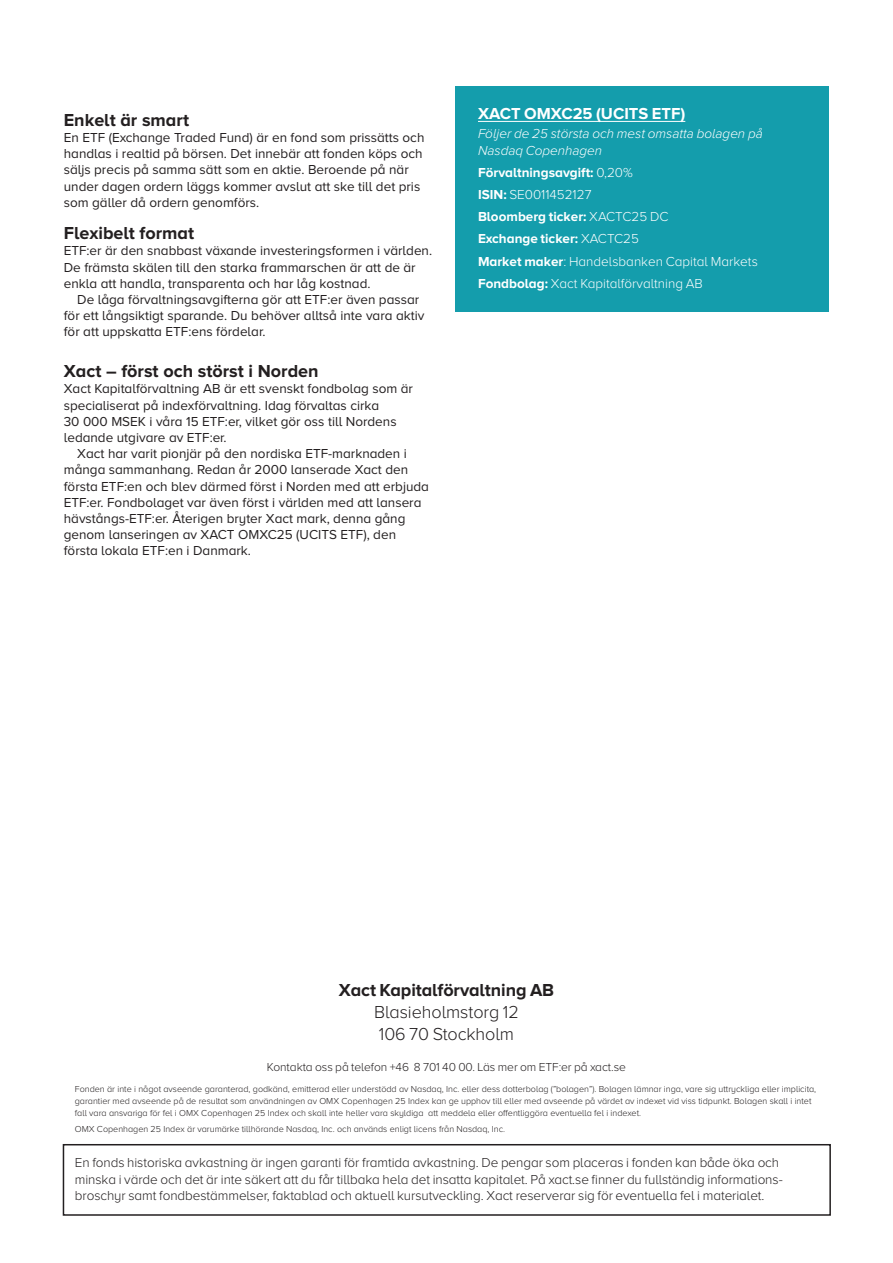
<style>
.page{position:relative;width:893px;height:1263px;background:#fff}
.page>*{position:absolute;margin:0;border:0;box-sizing:border-box;transform-origin:0 0}
.t1{font:700 18px "Proxima Nova A";color:#231f20}
.t2{font:300 18px "Proxima Nova A";letter-spacing:-.005em;color:#231f20}
.t3{font:700 16.5px "Proxima Nova A";color:#fff}
.t4{font:13.5px/16.2px "Proxima Nova A";color:#231f20}
.t5{font:300 13.5px/16.5px "Proxima Nova A";letter-spacing:-.005em;color:#231f20}
.t6{font:300 13.5px "Proxima Nova A";color:#fff}
.t7{font:700 13.5px "Proxima Nova A";color:#fff}
.t8{font:italic 300 13.5px/16.2px "Proxima Nova A";color:#fff}
.t9{font:300 12px "Proxima Nova A";letter-spacing:-.005em;color:#231f20}
.t10{font:300 9px/12px "Proxima Nova A";color:#231f20}
.s1{font-weight:300}
.s2{font-weight:700}
</style>
<div class="page">
<div style="left:63px;top:1144px;width:768px;height:72px;border:2px solid #231f20"></div>
<div style="left:455px;top:86px;width:374px;height:225px;background:#149dac"></div>
<hr style="left:478px;top:121px;width:207px;height:1px;background:#fff">
<p class="t1" style="left:64px;top:109px;width:127px">Enkelt är smart</p>
<p class="t4" style="left:64px;top:129px;width:362px">En ETF (Exchange Traded Fund) är en fond som prissätts och handlas i realtid på börsen. Det innebär att fonden köps och säljs precis på samma sätt som en aktie. Beroende på när under dagen ordern läggs kommer avslut att ske till det pris som gäller då ordern genomförs.</p>
<p class="t1" style="left:64px;top:223px;width:132px">Flexibelt format</p>
<p class="t4" style="left:64px;top:243px;width:370px">ETF:er är den snabbast växande investeringsformen i världen.<br>De främsta skälen till den starka frammarschen är att de är enkla att handla, transparenta och har låg kostnad.</p>
<p class="t4" style="left:64px;top:291px;width:362px;text-indent:14px">De låga förvaltningsavgifterna gör att ETF:er även passar för ett långsiktigt sparande. Du behöver alltså inte vara aktiv för att uppskatta ETF:ens fördelar.</p>
<p class="t1" style="left:64px;top:361px;width:256px">Xact – först och störst i Norden</p>
<p class="t4" style="left:64px;top:381px;width:351px">Xact Kapitalförvaltning AB är ett svenskt fondbolag som är specialiserat på indexförvaltning. Idag förvaltas cirka<br>30 000 MSEK i våra 15 ETF:er, vilket gör oss till Nordens ledande utgivare av ETF:er.</p>
<p class="t4" style="left:64px;top:445px;width:367px;text-indent:14px">Xact har varit pionjär på den nordiska ETF-marknaden i många sammanhang. Redan år 2000 lanserade Xact den första ETF:en och blev därmed först i Norden med att erbjuda ETF:er. Fondbolaget var även först i världen med att lansera hävstångs-ETF:er. Återigen bryter Xact mark, denna gång genom lanseringen av XACT OMXC25 (UCITS ETF), den första lokala ETF:en i Danmark.</p>
<p class="t3" style="left:478px;top:104px;width:209px">XACT OMXC25 (UCITS ETF)</p>
<p class="t8" style="left:478px;top:126px;width:286px">Följer de 25 största och mest omsatta bolagen på<br>Nasdaq Copenhagen</p>
<p class="t7" style="left:478px;top:165px;width:156px">Förvaltningsavgift: <span class="s1">0,20%</span></p>
<p class="t6" style="left:478px;top:187px;width:115px"><span class="s2">ISIN:</span> SE0011452127</p>
<p class="t7" style="left:478px;top:209px;width:192px">Bloomberg ticker: <span class="s1">XACTC25 DC</span></p>
<p class="t7" style="left:478px;top:231px;width:162px">Exchange ticker: <span class="s1">XACTC25</span></p>
<p class="t6" style="left:478px;top:254px;width:281px"><span class="s2">Market maker</span>: Handelsbanken Capital Markets</p>
<p class="t6" style="left:478px;top:276px;width:226px"><span class="s2">Fondbolag:</span> Xact Kapitalförvaltning AB</p>
<p class="t1" style="left:339px;top:979px;width:217px">Xact Kapitalförvaltning AB</p>
<p class="t2" style="left:374px;top:1002px;width:146px">Blasieholmstorg 12</p>
<p class="t2" style="left:379px;top:1024px;width:137px">106 70 Stockholm</p>
<p class="t9" style="left:267px;top:1060px;width:361px">Kontakta oss på telefon +46 8 701 40 00. Läs mer om ETF:er på xact.se</p>
<p class="t10" style="left:75px;top:1083px;width:743px">Fonden är inte i något avseende garanterad, godkänd, emitterad eller understödd av Nasdaq, Inc. eller dess dotterbolag (”bolagen”). Bolagen lämnar inga, vare sig uttryckliga eller implicita, garantier med avseende på de resultat som användningen av OMX Copenhagen 25 Index kan ge upphov till eller med avseende på värdet av indexet vid viss tidpunkt. Bolagen skall i intet fall vara ansvariga för fel i OMX Copenhagen 25 Index och skall inte heller vara skyldiga att meddela eller offentliggöra eventuella fel i indexet.</p>
<p class="t10" style="left:75px;top:1123px;width:432px">OMX Copenhagen 25 Index är varumärke tillhörande Nasdaq, Inc. och används enligt licens från Nasdaq, Inc.</p>
<p class="t5" style="left:75px;top:1154px;width:709px">En fonds historiska avkastning är ingen garanti för framtida avkastning. De pengar som placeras i fonden kan både öka och minska i värde och det är inte säkert att du får tillbaka hela det insatta kapitalet. På xact.se finner du fullständig informations&shy;broschyr samt fondbestämmelser, faktablad och aktuell kursutveckling. Xact reserverar sig för eventuella fel i materialet.</p>
</div>
